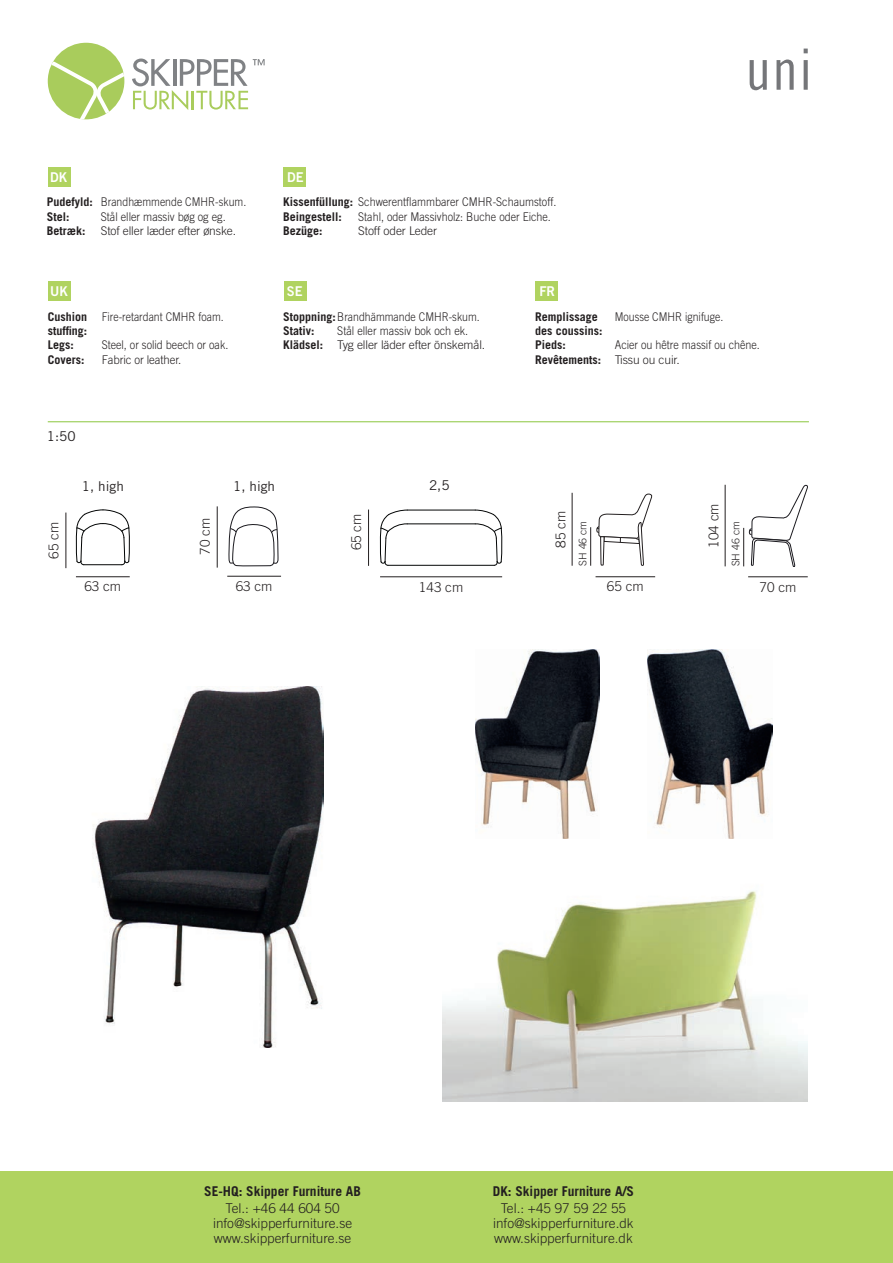
<style>
.page{position:relative;width:893px;height:1263px;background:#fff}
.page>*{position:absolute;margin:0;border:0;box-sizing:border-box;transform-origin:0 0}
.t1{font:57px "Trade Gothic Cond Eighteen";color:#757679}
.t2{font:300 13.5px/15px "Trade Gothic";color:#231f20;text-align:center}
.t3{font:700 13.5px "Trade Gothic";color:#231f20}
.t4{font:13.5px "Trade Gothic";color:#231f20}
.t5{font:13.5px "Trade Gothic Bold Two";color:#fff;scale:.95 1}
.t6{font:300 12px/14.4px "Trade Gothic";color:#231f20;scale:.9 1}
.t7{font:300 12px/14.4px "Trade Gothic";color:#231f20;scale:.88 1}
.t8{font:300 12px/14.4px "Trade Gothic";color:#231f20;scale:.91 1}
.t9{font:700 12px/14.4px "Trade Gothic";color:#231f20}
.t10{font:300 12px "Trade Gothic";color:#231f20}
.t11{font:300 12px "Trade Gothic";color:#231f20;scale:.95 1}
.t12{font:300 10.5px "Trade Gothic";color:#231f20}
.s1{font-weight:700}
</style>
<div class="page">
<div style="left:48px;top:43px;width:76px;height:76px;background:#a9cc5c;border-radius:50%"></div>
<svg style="left:48px;top:61px;width:76px;height:58px"></svg>
<svg style="left:132px;top:59px;width:133px;height:51px"></svg>
<div style="left:48px;top:168px;width:23px;height:19px;background:#b0d360"></div>
<div style="left:48px;top:282px;width:23px;height:19px;background:#b0d360"></div>
<div style="left:283px;top:168px;width:23px;height:19px;background:#b0d360"></div>
<div style="left:535px;top:282px;width:23px;height:19px;background:#b0d360"></div>
<hr style="left:48px;top:421px;width:761px;height:1px;background:#8bc63e">
<hr style="left:76px;top:576px;width:54px;height:1px;background:#231f20">
<hr style="left:66px;top:512px;width:1px;height:56px;background:#231f20">
<svg style="left:76px;top:510px;width:54px;height:55px"></svg>
<hr style="left:380px;top:576px;width:122px;height:1px;background:#231f20">
<hr style="left:368px;top:509px;width:1px;height:57px;background:#231f20">
<svg style="left:380px;top:509px;width:28px;height:56px"></svg>
<hr style="left:407px;top:510px;width:68px;height:1px;background:#030505">
<hr style="left:407px;top:523px;width:68px;height:1px;background:#030505">
<hr style="left:388px;top:565px;width:106px;height:1px;background:#030505">
<svg style="left:474px;top:509px;width:28px;height:56px"></svg>
<img style="left:442px;top:891px;width:366px;height:211px">
<hr style="left:596px;top:576px;width:59px;height:1px;background:#231f20">
<hr style="left:572px;top:493px;width:1px;height:73px;background:#231f20">
<svg style="left:596px;top:493px;width:56px;height:73px"></svg>
<hr style="left:590px;top:527px;width:1px;height:39px;background:#231f20">
<img style="left:92px;top:687px;width:231px;height:360px">
<img style="left:648px;top:649px;width:124px;height:189px">
<img style="left:476px;top:649px;width:123px;height:189px">
<svg style="left:749px;top:485px;width:59px;height:82px"></svg>
<hr style="left:725px;top:485px;width:1px;height:81px;background:#231f20">
<hr style="left:743px;top:528px;width:1px;height:38px;background:#231f20">
<hr style="left:748px;top:576px;width:60px;height:1px;background:#231f20">
<svg style="left:228px;top:506px;width:51px;height:60px"></svg>
<hr style="left:227px;top:576px;width:54px;height:1px;background:#231f20">
<hr style="left:217px;top:506px;width:1px;height:62px;background:#231f20">
<div style="left:284px;top:282px;width:23px;height:19px;background:#b0d360"></div>
<div style="left:0;top:1172px;width:893px;height:91px;background:#b0d360"></div>
<h1 class="t1" style="left:745px;top:36px;width:68px">uni</h1>
<p class="t5" style="left:50px;top:168px;width:20px">DK</p>
<p class="t5" style="left:287px;top:168px;width:19px">DE</p>
<p class="t7" style="left:47px;top:195px;width:228px"><span class="s1">Pudefyld:</span> Brandhæmmende CMHR-skum.<br><span class="s1">Stel:</span></p>
<p class="t8" style="left:101px;top:209px;width:139px">Stål eller massiv bøg og eg.</p>
<p class="t6" style="left:283px;top:195px;width:305px"><span class="s1">Kissenfüllung:</span> Schwerentflammbarer CMHR-Schaumstoff.<br><span class="s1">Beingestell:</span></p>
<p class="t6" style="left:358px;top:209px;width:216px">Stahl, oder Massivholz: Buche oder Eiche.</p>
<p class="t9" style="left:47px;top:224px;width:40px">Betræk:</p>
<p class="t10" style="left:101px;top:224px;width:137px">Stof eller læder efter ønske.</p>
<p class="t9" style="left:283px;top:224px;width:41px">Bezüge:</p>
<p class="t10" style="left:358px;top:224px;width:80px">Stoff oder Leder</p>
<p class="t5" style="left:50px;top:282px;width:20px">UK</p>
<p class="t5" style="left:287px;top:282px;width:18px">SE</p>
<p class="t5" style="left:539px;top:282px;width:18px">FR</p>
<p class="t7" style="left:48px;top:309px;width:202px"><span class="s1">Cushion</span> Fire-retardant CMHR foam. <span class="s1">stuffing:<br>Legs:</span></p>
<p class="t6" style="left:102px;top:338px;width:142px">Steel, or solid beech or oak.</p>
<p class="t9" style="left:48px;top:352px;width:38px">Covers:</p>
<p class="t11" style="left:102px;top:352px;width:85px">Fabric or leather.</p>
<p class="t7" style="left:283px;top:309px;width:225px"><span class="s1">Stoppning:</span>Brandhämmande CMHR-skum.<br><span class="s1">Stativ:</span></p>
<p class="t8" style="left:283px;top:323px;width:223px;text-indent:54px">Stål eller massiv bok och ek.<br><span class="s1">Klädsel:</span> Tyg eller läder efter önskemål.</p>
<p class="t9" style="left:535px;top:309px;width:64px">Remplissage</p>
<p class="t7" style="left:615px;top:309px;width:125px">Mousse CMHR ignifuge.</p>
<p class="t9" style="left:535px;top:323px;width:69px">des coussins:<br>Pieds:</p>
<p class="t6" style="left:535px;top:338px;width:251px;text-indent:80px">Acier ou hêtre massif ou chêne.<br><span class="s1">Revêtements:</span> Tissu ou cuir.</p>
<p class="t4" style="left:47px;top:428px;width:30px">1:50</p>
<p class="t2" style="left:46px;top:559px;width:38px;rotate:-90deg">65 cm</p>
<p class="t4" style="left:82px;top:478px;width:43px">1, high</p>
<p class="t2" style="left:84px;top:579px;width:38px">63 cm</p>
<p class="t2" style="left:197px;top:555px;width:38px;rotate:-90deg">70 cm</p>
<p class="t4" style="left:233px;top:478px;width:43px">1, high</p>
<p class="t2" style="left:236px;top:578px;width:38px">63 cm</p>
<p class="t2" style="left:349px;top:550px;width:38px;rotate:-90deg">65 cm</p>
<p class="t4" style="left:429px;top:477px;width:22px">2,5</p>
<p class="t2" style="left:419px;top:579px;width:46px">143 cm</p>
<p class="t2" style="left:553px;top:548px;width:38px;rotate:-90deg">85 cm</p>
<p class="t12" style="left:576px;top:566px;width:46px;rotate:-90deg">SH 46 cm</p>
<p class="t2" style="left:607px;top:579px;width:38px">65 cm</p>
<p class="t2" style="left:706px;top:547px;width:46px;rotate:-90deg">104 cm</p>
<p class="t12" style="left:729px;top:566px;width:46px;rotate:-90deg">SH 46 cm</p>
<p class="t2" style="left:760px;top:579px;width:38px">70 cm</p>
<p class="t3" style="left:204px;top:1183px;width:158px">SE-HQ: Skipper Furniture AB</p>
<p class="t2" style="left:213px;top:1201px;width:141px">Tel.: +46 44 604 50 info@skipperfurniture.se www.skipperfurniture.se</p>
<p class="t3" style="left:493px;top:1183px;width:143px">DK: Skipper Furniture A/S</p>
<p class="t2" style="left:493px;top:1200px;width:142px">Tel.: +45 97 59 22 55 info@skipperfurniture.dk www.skipperfurniture.dk</p>
</div>
